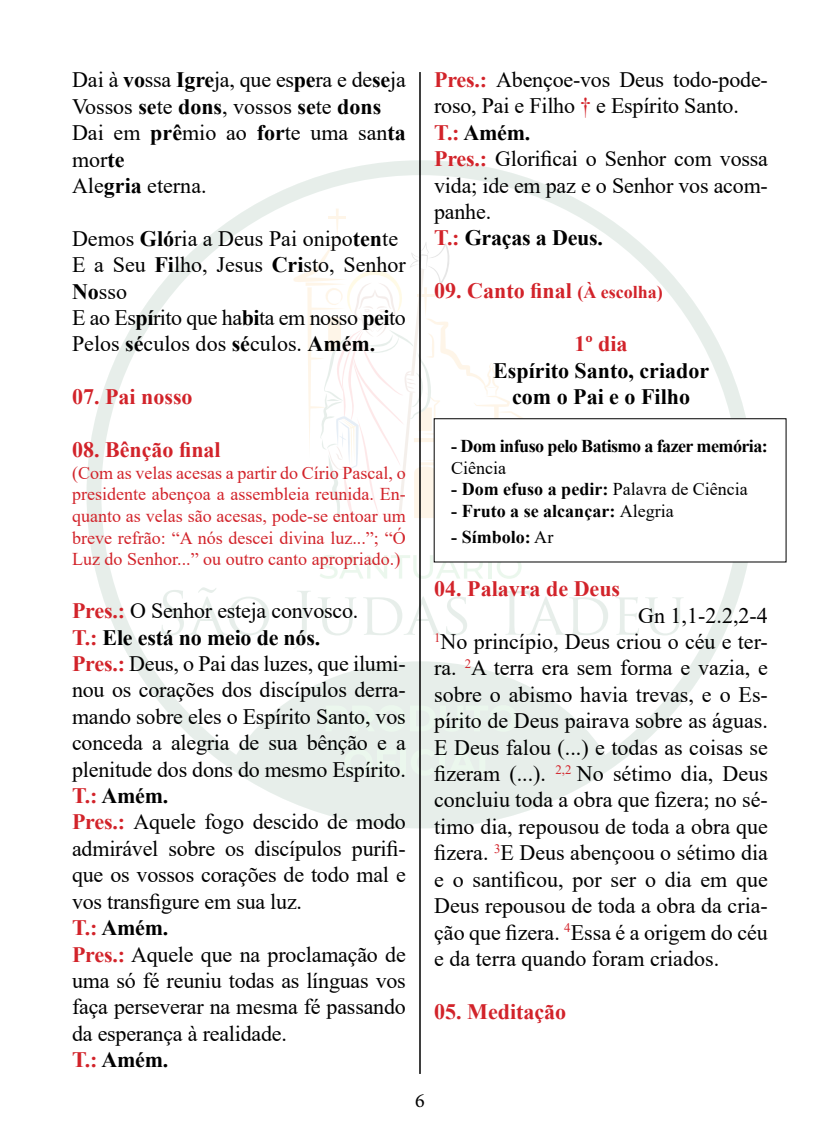
<style>
.page{position:relative;width:840px;height:1146px;background:#fff}
.page>*{position:absolute;margin:0;border:0;box-sizing:border-box;transform-origin:0 0}
.t1{font:22px/26.4px "Times New Roman";letter-spacing:-.01em;color:#000}
.t2{font:700 22px "Times New Roman";color:#d2232a}
.t3{font:700 22px/26.4px "Times New Roman";color:#000;text-align:center}
.t4{font:20px "Minion Pro";color:#000}
.t5{font:18px/21.6px "Times New Roman";color:#d2232a;text-align:justify}
.t6{font:700 18px "Times New Roman";color:#000}
.t7{font:700 18px "Times New Roman";letter-spacing:-.03em;color:#000}
.t8{font:18px "Times New Roman";color:#000}
.s1{font-weight:700}
.s2{font-weight:700;color:#d2232a}
.s3{color:#d2232a}
.s4{font-size:18px}
.s5{font-weight:400}
</style>
<div class="page">
<svg style="left:86px;top:160px;width:668px;height:668px"></svg>
<hr style="left:419px;top:72px;width:1px;height:1001px;background:#000">
<div style="left:434px;top:418px;width:351px;height:144px;background:#fff"></div>
<p class="t1" style="left:72px;top:66px;width:335px">Dai à <span class="s1">vo</span>ssa <span class="s1">Igre</span>ja, que es<span class="s1">pe</span>ra e de<span class="s1">se</span>ja<br>Vossos <span class="s1">se</span>te <span class="s1">dons</span>, vossos <span class="s1">se</span>te <span class="s1">dons<br></span>Dai em <span class="s1">prê</span>mio ao <span class="s1">for</span>te uma san<span class="s1">ta </span>mor<span class="s1">te<br></span>Ale<span class="s1">gria</span> eterna.</p>
<p class="t1" style="left:72px;top:224px;width:335px">Demos <span class="s1">Gló</span>ria a Deus Pai onipo<span class="s1">ten</span>te<br>E a Seu <span class="s1">Fi</span>lho, Jesus <span class="s1">Cri</span>sto, Senhor<br><span class="s1">No</span>sso<br>E ao Es<span class="s1">pí</span>rito que ha<span class="s1">bi</span>ta em nosso <span class="s1">pei</span>to<br>Pelos <span class="s1">sé</span>culos dos <span class="s1">sé</span>culos. <span class="s1">Amém.</span></p>
<p class="t2" style="left:72px;top:381px;width:122px">07. Pai nosso</p>
<p class="t2" style="left:72px;top:434px;width:150px">08. Bênção final</p>
<p class="t5" style="left:72px;top:461px;width:335px">(Com as velas acesas a partir do Círio Pascal, o presidente abençoa a assembleia reunida. En&shy;quanto as velas são acesas, pode-se entoar um breve refrão: “A nós descei divina luz...”; “Ó Luz do Senhor...” ou outro canto apropriado.)</p>
<p class="t1" style="left:72px;top:596px;width:335px"><span class="s2">Pres.:</span> O Senhor esteja convosco.<br><span class="s2">T.:</span> <span class="s1">Ele está no meio de nós.<br></span><span class="s2">Pres.:</span> Deus, o Pai das luzes, que ilumi&shy;nou os corações dos discípulos derra&shy;mando sobre eles o Espírito Santo, vos conceda a alegria de sua bênção e a plenitude dos dons do mesmo Espírito.<br><span class="s2">T.:</span> <span class="s1">Amém.<br></span><span class="s2">Pres.:</span> Aquele fogo descido de modo admirável sobre os discípulos purifi&shy;que os vossos corações de todo mal e vos transfigure em sua luz.<br><span class="s2">T.:</span> <span class="s1">Amém.<br></span><span class="s2">Pres.:</span> Aquele que na proclamação de uma só fé reuniu todas as línguas vos faça perseverar na mesma fé passando da esperança à realidade.<br><span class="s2">T.:</span> <span class="s1">Amém.</span></p>
<p class="t1" style="left:434px;top:66px;width:335px"><span class="s2">Pres.:</span> Abençoe-vos Deus todo-pode&shy;roso, Pai e Filho <span class="s3">†</span> e Espírito Santo.<br><span class="s2">T.:</span> <span class="s1">Amém.<br></span><span class="s2">Pres.:</span> Glorificai o Senhor com vossa vida; ide em paz e o Senhor vos acom&shy;panhe.<br><span class="s2">T.:</span> <span class="s1">Graças a Deus.</span></p>
<p class="t2" style="left:434px;top:275px;width:230px">09. Canto final <span class="s4">(À escolha)</span></p>
<p class="t2" style="left:574px;top:328px;width:55px">1º dia</p>
<p class="t3" style="left:493px;top:356px;width:217px">Espírito Santo, criador com o Pai e o Filho</p>
<p class="t7" style="left:451px;top:433px;width:318px">- Dom infuso pelo Batismo a fazer memória:</p>
<p class="t8" style="left:451px;top:455px;width:56px">Ciência</p>
<p class="t6" style="left:451px;top:476px;width:298px">- Dom efuso a pedir: <span class="s5">Palavra de Ciência</span></p>
<p class="t6" style="left:451px;top:497px;width:224px">- Fruto a se alcançar: <span class="s5">Alegria</span></p>
<p class="t6" style="left:451px;top:524px;width:104px">- Símbolo: <span class="s5">Ar</span></p>
<p class="t2" style="left:434px;top:572px;width:187px">04. Palavra de Deus</p>
<p class="t1" style="left:434px;top:601px;width:335px;text-align:justify;text-indent:204px">Gn 1,1-2.2,2-4<br><sup>1</sup>No princípio, Deus criou o céu e ter&shy;ra. <sup>2</sup>A terra era sem forma e vazia, e sobre o abismo havia trevas, e o Es&shy;pírito de Deus pairava sobre as águas.<br>E Deus falou (...) e todas as coisas se fizeram (...). <sup>2,2</sup> No sétimo dia, Deus concluiu toda a obra que fizera; no sé&shy;timo dia, repousou de toda a obra que fizera. <sup>3</sup>E Deus abençoou o sétimo dia e o santificou, por ser o dia em que Deus repousou de toda a obra da cria&shy;ção que fizera. <sup>4</sup>Essa é a origem do céu e da terra quando foram criados.</p>
<p class="t2" style="left:434px;top:995px;width:133px">05. Meditação</p>
<p class="t4" style="left:415px;top:1086px;width:11px">6</p>
</div>
